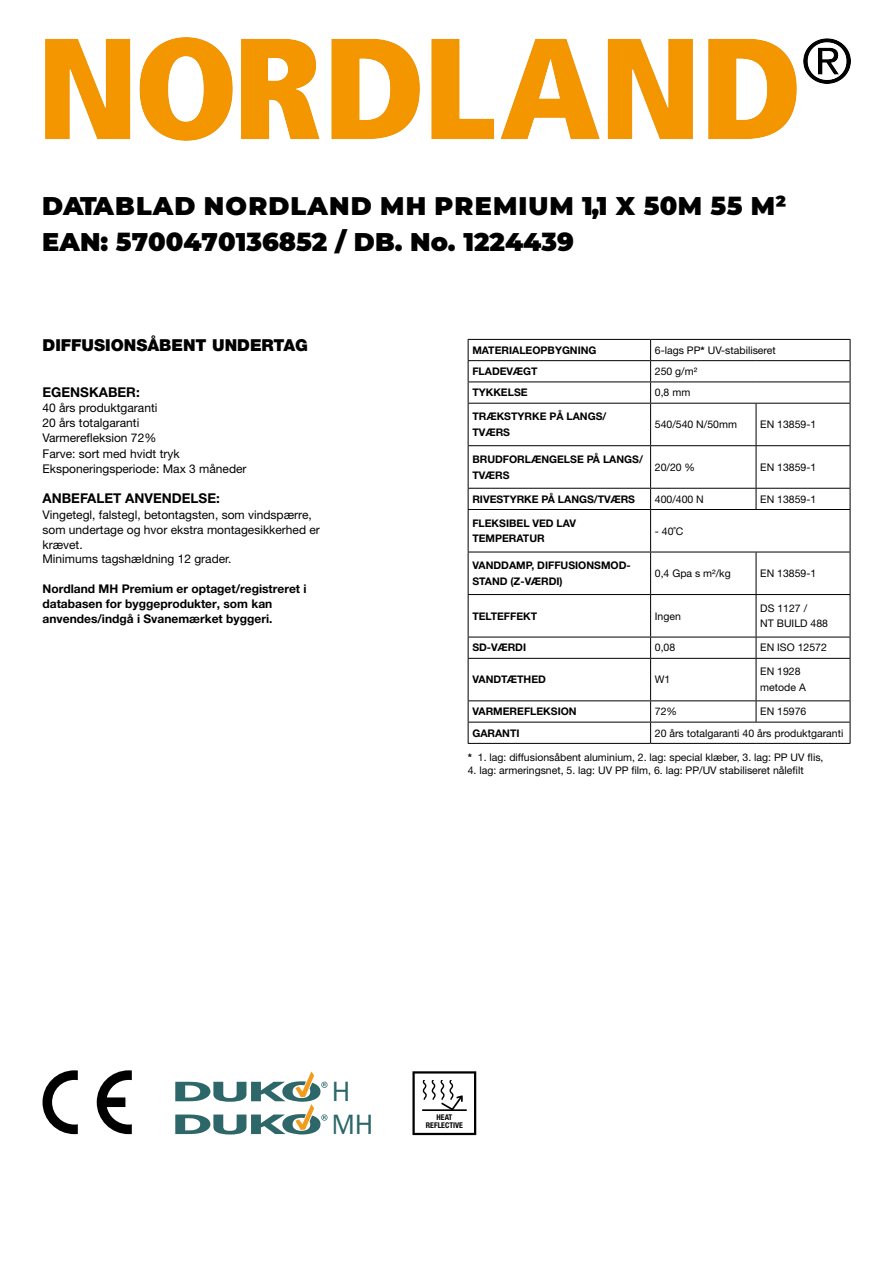
<style>
.page{position:relative;width:893px;height:1263px;background:#fff}
.page>*{position:absolute;margin:0;border:0;box-sizing:border-box;transform-origin:0 0}
.t1{font:28.05px/32.7px "Franklin Gothic";color:#2d6769}
.t2{font:900 25.5px/35.5px "Montserrat";color:#000}
.t3{font:900 16.5px "Helvetica Neue LT Std";color:#000}
.t4{font:700 13.5px "Helvetica Neue LT Std";color:#000}
.t5{font:12px/15px "Helvetica Neue LT Std";color:#000}
.t6{font:700 12px/15px "Helvetica Neue LT Std";color:#000}
.t7{font:10.5px/15.8px "Helvetica Neue LT Std";color:#000}
.t8{font:700 10.5px/15.8px "Helvetica Neue LT Std";color:#000}
.t9{font:700 condensed 7.95px/7.6px "Helvetica Neue LT Std";color:#000;text-align:center}
.s1{font-weight:700}
</style>
<div class="page">
<hr style="left:468px;top:339px;width:183px;height:1px;background:#000">
<hr style="left:651px;top:339px;width:105px;height:1px;background:#000">
<hr style="left:756px;top:339px;width:94px;height:1px;background:#000">
<hr style="left:468px;top:360px;width:183px;height:1px;background:#000">
<hr style="left:651px;top:360px;width:105px;height:1px;background:#000">
<hr style="left:756px;top:360px;width:94px;height:1px;background:#000">
<hr style="left:468px;top:382px;width:183px;height:1px;background:#000">
<svg style="left:468px;top:340px;width:1px;height:63px"></svg>
<hr style="left:651px;top:382px;width:105px;height:1px;background:#000">
<svg style="left:650px;top:340px;width:1px;height:63px"></svg>
<hr style="left:756px;top:382px;width:94px;height:1px;background:#000">
<svg style="left:850px;top:340px;width:1px;height:63px"></svg>
<hr style="left:468px;top:403px;width:183px;height:1px;background:#000">
<hr style="left:468px;top:404px;width:1px;height:41px;background:#000">
<hr style="left:651px;top:403px;width:105px;height:1px;background:#000">
<hr style="left:650px;top:404px;width:1px;height:41px;background:#000">
<hr style="left:756px;top:403px;width:94px;height:1px;background:#000">
<hr style="left:756px;top:404px;width:1px;height:41px;background:#000">
<hr style="left:850px;top:404px;width:1px;height:41px;background:#000">
<hr style="left:468px;top:445px;width:183px;height:1px;background:#000">
<hr style="left:468px;top:446px;width:1px;height:42px;background:#000">
<hr style="left:651px;top:445px;width:105px;height:1px;background:#000">
<hr style="left:650px;top:446px;width:1px;height:42px;background:#000">
<hr style="left:756px;top:445px;width:94px;height:1px;background:#000">
<hr style="left:756px;top:446px;width:1px;height:42px;background:#000">
<hr style="left:850px;top:446px;width:1px;height:42px;background:#000">
<hr style="left:468px;top:488px;width:183px;height:1px;background:#000">
<svg style="left:468px;top:489px;width:1px;height:20px"></svg>
<hr style="left:651px;top:488px;width:105px;height:1px;background:#000">
<svg style="left:650px;top:489px;width:1px;height:20px"></svg>
<hr style="left:756px;top:488px;width:94px;height:1px;background:#000">
<svg style="left:756px;top:489px;width:1px;height:20px"></svg>
<svg style="left:850px;top:489px;width:1px;height:20px"></svg>
<hr style="left:468px;top:509px;width:183px;height:1px;background:#000">
<hr style="left:468px;top:510px;width:1px;height:42px;background:#000">
<hr style="left:651px;top:509px;width:105px;height:1px;background:#000">
<hr style="left:650px;top:510px;width:1px;height:42px;background:#000">
<hr style="left:756px;top:509px;width:94px;height:1px;background:#000">
<hr style="left:850px;top:510px;width:1px;height:42px;background:#000">
<hr style="left:468px;top:552px;width:183px;height:1px;background:#000">
<hr style="left:468px;top:552px;width:1px;height:42px;background:#000">
<hr style="left:651px;top:552px;width:105px;height:1px;background:#000">
<hr style="left:650px;top:552px;width:1px;height:42px;background:#000">
<hr style="left:756px;top:552px;width:94px;height:1px;background:#000">
<hr style="left:756px;top:552px;width:1px;height:42px;background:#000">
<hr style="left:850px;top:552px;width:1px;height:42px;background:#000">
<hr style="left:468px;top:594px;width:183px;height:1px;background:#000">
<hr style="left:468px;top:595px;width:1px;height:42px;background:#000">
<hr style="left:651px;top:594px;width:105px;height:1px;background:#000">
<hr style="left:650px;top:595px;width:1px;height:42px;background:#000">
<hr style="left:756px;top:594px;width:94px;height:1px;background:#000">
<hr style="left:756px;top:595px;width:1px;height:42px;background:#000">
<hr style="left:850px;top:595px;width:1px;height:42px;background:#000">
<hr style="left:468px;top:637px;width:183px;height:1px;background:#000">
<svg style="left:468px;top:637px;width:1px;height:21px"></svg>
<hr style="left:651px;top:637px;width:105px;height:1px;background:#000">
<svg style="left:650px;top:637px;width:1px;height:21px"></svg>
<hr style="left:756px;top:637px;width:94px;height:1px;background:#000">
<svg style="left:756px;top:637px;width:1px;height:21px"></svg>
<svg style="left:850px;top:637px;width:1px;height:21px"></svg>
<hr style="left:468px;top:658px;width:183px;height:1px;background:#000">
<hr style="left:468px;top:659px;width:1px;height:41px;background:#000">
<hr style="left:651px;top:658px;width:105px;height:1px;background:#000">
<hr style="left:650px;top:659px;width:1px;height:41px;background:#000">
<hr style="left:756px;top:658px;width:94px;height:1px;background:#000">
<hr style="left:756px;top:659px;width:1px;height:41px;background:#000">
<hr style="left:850px;top:659px;width:1px;height:41px;background:#000">
<hr style="left:468px;top:700px;width:183px;height:1px;background:#000">
<hr style="left:651px;top:700px;width:105px;height:1px;background:#000">
<hr style="left:756px;top:700px;width:94px;height:1px;background:#000">
<svg style="left:756px;top:701px;width:1px;height:21px"></svg>
<hr style="left:468px;top:722px;width:183px;height:1px;background:#000">
<svg style="left:468px;top:701px;width:1px;height:42px"></svg>
<hr style="left:651px;top:722px;width:105px;height:1px;background:#000">
<svg style="left:650px;top:701px;width:1px;height:42px"></svg>
<hr style="left:756px;top:722px;width:94px;height:1px;background:#000">
<svg style="left:850px;top:701px;width:1px;height:42px"></svg>
<hr style="left:468px;top:743px;width:183px;height:1px;background:#000">
<hr style="left:651px;top:743px;width:105px;height:1px;background:#000">
<hr style="left:756px;top:743px;width:94px;height:1px;background:#000">
<svg style="left:97px;top:1070px;width:35px;height:64px"></svg>
<svg style="left:43px;top:1070px;width:35px;height:64px"></svg>
<svg style="left:175px;top:1071px;width:152px;height:63px"></svg>
<svg style="left:412px;top:1071px;width:64px;height:64px"></svg>
<img style="left:45px;top:38px;width:805px;height:103px">
<h2 class="t2" style="left:42px;top:187px;width:746px">DATABLAD NORDLAND MH PREMIUM 1,1 X 50M 55 M²<br>EAN: 5700470136852 / DB. No. 1224439</h2>
<h3 class="t3" style="left:43px;top:335px;width:267px">DIFFUSIONSÅBENT UNDERTAG</h3>
<p class="t4" style="left:43px;top:384px;width:99px">EGENSKABER:</p>
<p class="t5" style="left:43px;top:401px;width:206px">40 års produktgaranti<br>20 års totalgaranti<br>Varmerefleksion 72%<br>Farve: sort med hvidt tryk<br>Eksponeringsperiode: Max 3 måneder</p>
<p class="t4" style="left:43px;top:490px;width:179px">ANBEFALET ANVENDELSE:</p>
<p class="t5" style="left:43px;top:507px;width:279px">Vingetegl, falstegl, betontagsten, som vindspærre, som undertage og hvor ekstra montagesikkerhed er krævet.<br>Minimums tagshældning 12 grader.</p>
<p class="t6" style="left:43px;top:581px;width:266px">Nordland MH Premium er optaget/registreret i databasen for byggeprodukter, som kan anvendes/indgå i Svanemærket byggeri.</p>
<p class="t8" style="left:472px;top:342px;width:126px">MATERIALEOPBYGNING</p>
<p class="t7" style="left:655px;top:342px;width:122px">6-lags PP<span class="s1">*</span> UV-stabiliseret</p>
<p class="t8" style="left:472px;top:363px;width:67px">FLADEVÆGT</p>
<p class="t7" style="left:655px;top:363px;width:44px">250 g/m²</p>
<p class="t8" style="left:472px;top:384px;width:57px">TYKKELSE</p>
<p class="t7" style="left:655px;top:385px;width:37px">0,8 mm</p>
<p class="t8" style="left:472px;top:409px;width:135px;line-height:15px">TRÆKSTYRKE PÅ LANGS/<br>TVÆRS</p>
<p class="t7" style="left:655px;top:416px;width:84px">540/540 N/50mm</p>
<p class="t7" style="left:760px;top:416px;width:58px">EN 13859-1</p>
<p class="t8" style="left:472px;top:451px;width:172px">BRUDFORLÆNGELSE PÅ LANGS/<br>TVÆRS</p>
<p class="t7" style="left:655px;top:459px;width:42px">20/20 %</p>
<p class="t7" style="left:760px;top:459px;width:58px">EN 13859-1</p>
<p class="t8" style="left:472px;top:491px;width:164px">RIVESTYRKE PÅ LANGS/TVÆRS</p>
<p class="t7" style="left:655px;top:491px;width:51px">400/400 N</p>
<p class="t7" style="left:760px;top:491px;width:58px">EN 13859-1</p>
<p class="t8" style="left:472px;top:515px;width:105px">FLEKSIBEL VED LAV<br>TEMPERATUR</p>
<p class="t7" style="left:655px;top:523px;width:30px">- 40˚C</p>
<p class="t8" style="left:472px;top:557px;width:160px">VANDDAMP, DIFFUSIONSMOD-<br>STAND (Z-VÆRDI)</p>
<p class="t7" style="left:655px;top:565px;width:77px">0,4 Gpa s m²/kg</p>
<p class="t7" style="left:760px;top:565px;width:58px">EN 13859-1</p>
<p class="t8" style="left:472px;top:608px;width:66px">TELTEFFEKT</p>
<p class="t7" style="left:655px;top:608px;width:28px">Ingen</p>
<p class="t7" style="left:760px;top:600px;width:69px">DS 1127 /<br>NT BUILD 488</p>
<p class="t8" style="left:472px;top:640px;width:55px">SD-VÆRDI</p>
<p class="t7" style="left:655px;top:640px;width:22px">0,08</p>
<p class="t7" style="left:760px;top:640px;width:68px">EN ISO 12572</p>
<p class="t8" style="left:472px;top:671px;width:75px">VANDTÆTHED</p>
<p class="t7" style="left:655px;top:672px;width:17px">W1</p>
<p class="t7" style="left:760px;top:664px;width:47px">EN 1928 metode A</p>
<p class="t8" style="left:472px;top:703px;width:106px">VARMEREFLEKSION</p>
<p class="t7" style="left:655px;top:703px;width:24px">72%</p>
<p class="t7" style="left:760px;top:703px;width:48px">EN 15976</p>
<p class="t8" style="left:472px;top:725px;width:49px">GARANTI</p>
<p class="t7" style="left:655px;top:725px;width:190px">20 års totalgaranti 40 års produktgaranti</p>
<p class="t7" style="left:468px;top:750px;width:357px"><span class="s1">*</span> 1. lag: diffusionsåbent aluminium, 2. lag: special klæber, 3. lag: PP UV flis,</p>
<p class="t7" style="left:468px;top:762px;width:337px">4. lag: armeringsnet, 5. lag: UV PP film, 6. lag: PP/UV stabiliseret nålefilt</p>
<h1 class="t1" style="left:332px;top:1075px;width:43px">H<br>MH</h1>
<p class="t9" style="left:426px;top:1114px;width:39px">HEAT<br>REFLECTIVE</p>
</div>
